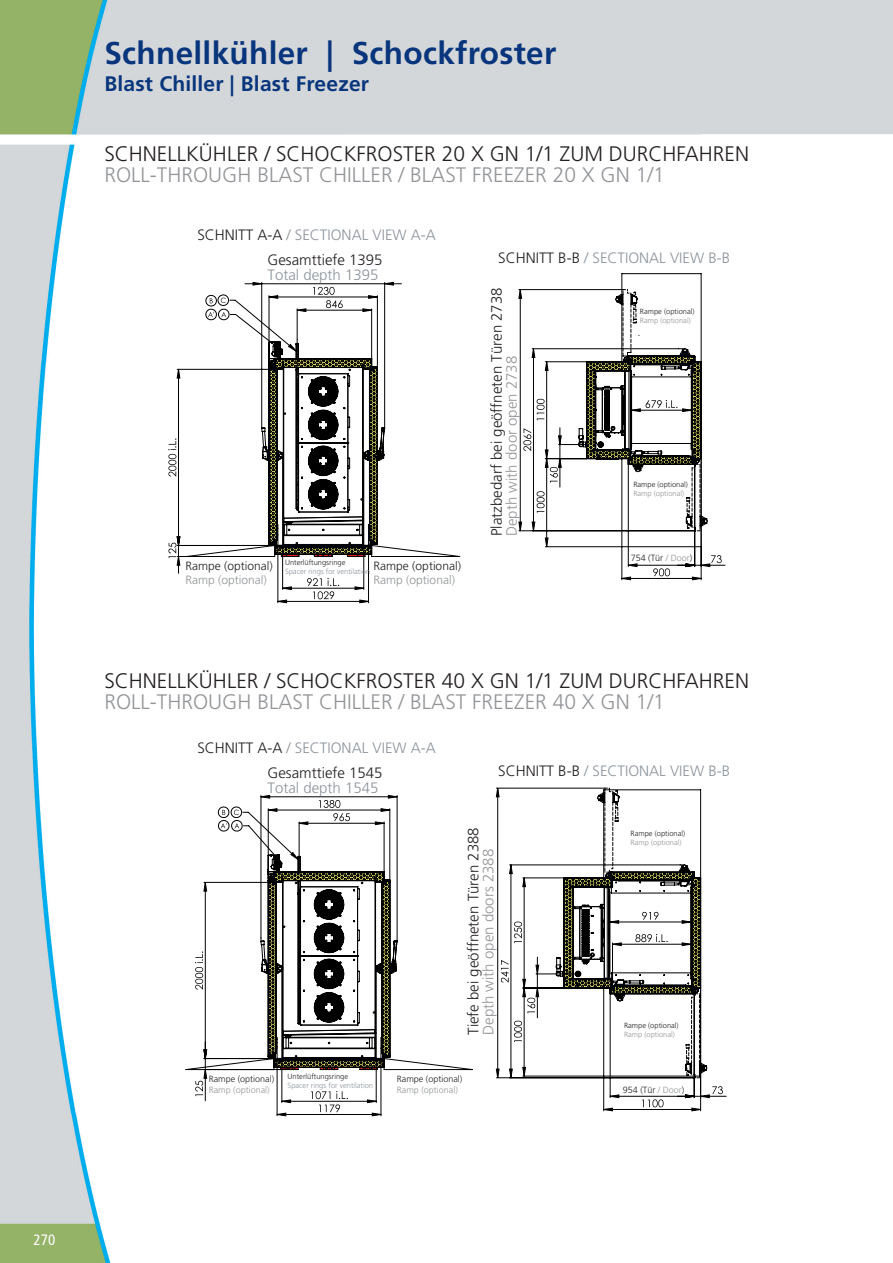
<style>
.page{position:relative;width:893px;height:1263px;background:#fff}
.page>*{position:absolute;margin:0;border:0;box-sizing:border-box;transform-origin:0 0}
.t1{font:700 31.5px "Frutiger LT Std";letter-spacing:.01em;color:#08357c}
.t2{font:300 21px "Frutiger LT Std";color:#231f20}
.t3{font:300 21px "Frutiger LT Std";color:#939598}
.t4{font:700 21px "Frutiger LT Std";letter-spacing:.01em;color:#08357c}
.t5{font:300 15px/24.5px "Frutiger LT Std";color:#231f20}
.t6{font:300 15px "Frutiger LT Std";color:#8d949b}
.t7{font:300 15px "Frutiger LT Std";color:#939598}
.t8{font:condensed 15px "Frutiger LT Std";color:#fff}
.t9{font:300 12px "Frutiger LT Std";color:#231f20}
.t10{font:300 12px "Frutiger LT Std";color:#939598}
.t11{font:300 9px "Frutiger LT Std";color:#231f20}
.t12{font:300 9px "Frutiger LT Std";color:#939598}
.t13{font:300 7.5px "Frutiger LT Std";color:#231f20}
.t14{font:300 7.5px "Frutiger LT Std";color:#939598}
.t15{font:300 7.5px "Frutiger LT Std";color:#8d949b}
.s1{color:#8d949b}
.s2{color:#231f20}
.s3{color:#939598}
</style>
<div class="page">
<img style="left:0;top:0;width:892px;height:1262px">
<svg style="left:168px;top:282px;width:304px;height:337px"></svg>
<svg style="left:186px;top:341px;width:274px;height:216px"></svg>
<svg style="left:195px;top:1080px;width:8px;height:16px"></svg>
<svg style="left:398px;top:808px;width:89px;height:74px"></svg>
<svg style="left:204px;top:882px;width:290px;height:248px"></svg>
<svg style="left:234px;top:794px;width:164px;height:60px"></svg>
<svg style="left:185px;top:854px;width:288px;height:216px"></svg>
<svg style="left:488px;top:234px;width:222px;height:346px"></svg>
<hr style="left:621px;top:546px;width:1px;height:33px;background:#000001">
<hr style="left:700px;top:458px;width:1px;height:108px;background:#000001">
<hr style="left:628px;top:464px;width:1px;height:102px;background:#000001">
<hr style="left:694px;top:463px;width:1px;height:103px;background:#000001">
<svg style="left:621px;top:555px;width:104px;height:24px"></svg>
<svg style="left:488px;top:234px;width:219px;height:313px"></svg>
<svg style="left:487px;top:762px;width:239px;height:349px"></svg>
<svg style="left:603px;top:1097px;width:97px;height:13px"></svg>
<svg style="left:487px;top:762px;width:222px;height:335px"></svg>
<svg style="left:487px;top:762px;width:51px;height:315px"></svg>
<svg style="left:555px;top:787px;width:152px;height:291px"></svg>
<h1 class="t1" style="left:104px;top:34px;width:453px">Schnellkühler | Schockfroster</h1>
<h2 class="t4" style="left:104px;top:71px;width:266px">Blast Chiller | Blast Freezer</h2>
<h2 class="t2" style="left:104px;top:141px;width:646px">SCHNELLKÜHLER / SCHOCKFROSTER 20 X GN 1/1 ZUM DURCHFAHREN</h2>
<h2 class="t3" style="left:104px;top:162px;width:562px">ROLL-THROUGH BLAST CHILLER / BLAST FREEZER 20 X GN 1/1</h2>
<p class="t5" style="left:267px;top:223px;width:170px;text-indent:-70px">SCHNITT A-A <span class="s1">/ SECTIONAL VIEW A-A<br></span>Gesamttiefe 1395</p>
<p class="t6" style="left:267px;top:266px;width:112px">Total depth 1395</p>
<p class="t9" style="left:185px;top:559px;width:89px">Rampe (optional)</p>
<p class="t10" style="left:185px;top:573px;width:83px">Ramp (optional)</p>
<p class="t13" style="left:285px;top:557px;width:62px">Unterlüftungsringe</p>
<p class="t15" style="left:285px;top:566px;width:87px">Spacer rings for ventilation</p>
<p class="t9" style="left:373px;top:559px;width:89px">Rampe (optional)</p>
<p class="t10" style="left:373px;top:573px;width:83px">Ramp (optional)</p>
<p class="t6" style="left:498px;top:250px;width:233px"><span class="s2">SCHNITT B-B</span> / SECTIONAL VIEW B-B</p>
<p class="t5" style="left:484px;top:536px;width:250px;rotate:-90deg">Platzbedarf bei geöffneten Türen 2738</p>
<p class="t7" style="left:503px;top:536px;width:182px;rotate:-90deg">Depth with door open 2738</p>
<p class="t13" style="left:640px;top:307px;width:56px">Rampe (optional)</p>
<p class="t14" style="left:640px;top:316px;width:52px">Ramp (optional)</p>
<p class="t13" style="left:633px;top:480px;width:56px">Rampe (optional)</p>
<p class="t14" style="left:633px;top:489px;width:52px">Ramp (optional)</p>
<p class="t11" style="left:630px;top:553px;width:63px">754 (Tür <span class="s3">/ Door</span>)</p>
<h2 class="t2" style="left:104px;top:669px;width:646px">SCHNELLKÜHLER / SCHOCKFROSTER 40 X GN 1/1 ZUM DURCHFAHREN</h2>
<h2 class="t3" style="left:104px;top:690px;width:562px">ROLL-THROUGH BLAST CHILLER / BLAST FREEZER 40 X GN 1/1</h2>
<p class="t5" style="left:267px;top:736px;width:170px;text-indent:-70px">SCHNITT A-A <span class="s1">/ SECTIONAL VIEW A-A<br></span>Gesamttiefe 1545</p>
<p class="t6" style="left:267px;top:779px;width:112px">Total depth 1545</p>
<p class="t6" style="left:498px;top:762px;width:233px"><span class="s2">SCHNITT B-B</span> / SECTIONAL VIEW B-B</p>
<p class="t5" style="left:461px;top:1034px;width:209px;rotate:-90deg">Tiefe bei geöffneten Türen 2388</p>
<p class="t7" style="left:479px;top:1034px;width:187px;rotate:-90deg">Depth with open doors 2388</p>
<p class="t13" style="left:630px;top:829px;width:56px">Rampe (optional)</p>
<p class="t14" style="left:630px;top:838px;width:52px">Ramp (optional)</p>
<p class="t13" style="left:624px;top:1021px;width:56px">Rampe (optional)</p>
<p class="t14" style="left:624px;top:1030px;width:52px">Ramp (optional)</p>
<p class="t11" style="left:209px;top:1074px;width:67px">Rampe (optional)</p>
<p class="t12" style="left:209px;top:1084px;width:63px">Ramp (optional)</p>
<p class="t13" style="left:287px;top:1071px;width:62px">Unterlüftungsringe</p>
<p class="t15" style="left:287px;top:1080px;width:87px">Spacer rings for ventilation</p>
<p class="t11" style="left:397px;top:1074px;width:67px">Rampe (optional)</p>
<p class="t12" style="left:397px;top:1084px;width:63px">Ramp (optional)</p>
<p class="t11" style="left:622px;top:1084px;width:63px">954 (Tür <span class="s3">/ Door</span>)</p>
<p class="t8" style="left:34px;top:1230px;width:23px">270</p>
</div>
